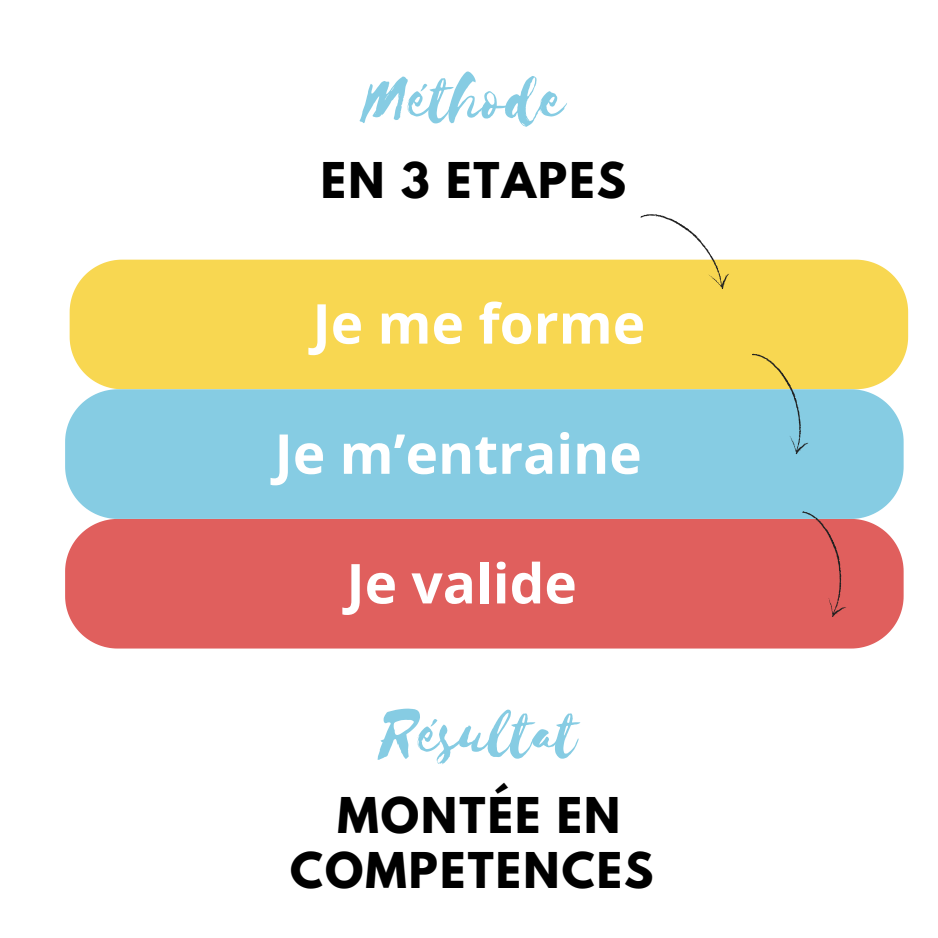
<style>
.page{position:relative;width:938px;height:938px;background:#fff}
.page>*{position:absolute;margin:0;border:0;box-sizing:border-box;transform-origin:0 0}
.t1{font:71.5px "Selima";color:#86cce3}
.t2{font:700 55px "Open Sans";color:#fff}
.t3{font:700 43.75px/54.5px "League Spartan";letter-spacing:.05em;color:#000;text-align:center}
</style>
<div class="page">
<div style="left:70px;top:260px;width:838px;height:129px;background:#f8d751"></div>
<div style="left:65px;top:519px;width:838px;height:129px;background:#e05f5d"></div>
<div style="left:65px;top:389px;width:838px;height:129px;background:#86cce3"></div>
<svg style="left:736px;top:345px;width:88px;height:110px;background:#b0cca5"></svg>
<svg style="left:786px;top:504px;width:76px;height:113px;background:#cf6b6d"></svg>
<svg style="left:630px;top:214px;width:110px;height:76px"></svg>
<p class="t1" style="left:364px;top:60px;width:203px">Méthode</p>
<p class="t3" style="left:321px;top:159px;width:307px">EN 3 ETAPES</p>
<h1 class="t2" style="left:312px;top:285px;width:334px">Je me forme</h1>
<p class="t2" style="left:274px;top:415px;width:368px">Je m’entraine</p>
<p class="t2" style="left:346px;top:544px;width:232px">Je valide</p>
<p class="t1" style="left:380px;top:695px;width:198px">Résultat</p>
<p class="t3" style="left:290px;top:794px;width:365px">MONTÉE EN<br>COMPETENCES</p>
</div>
